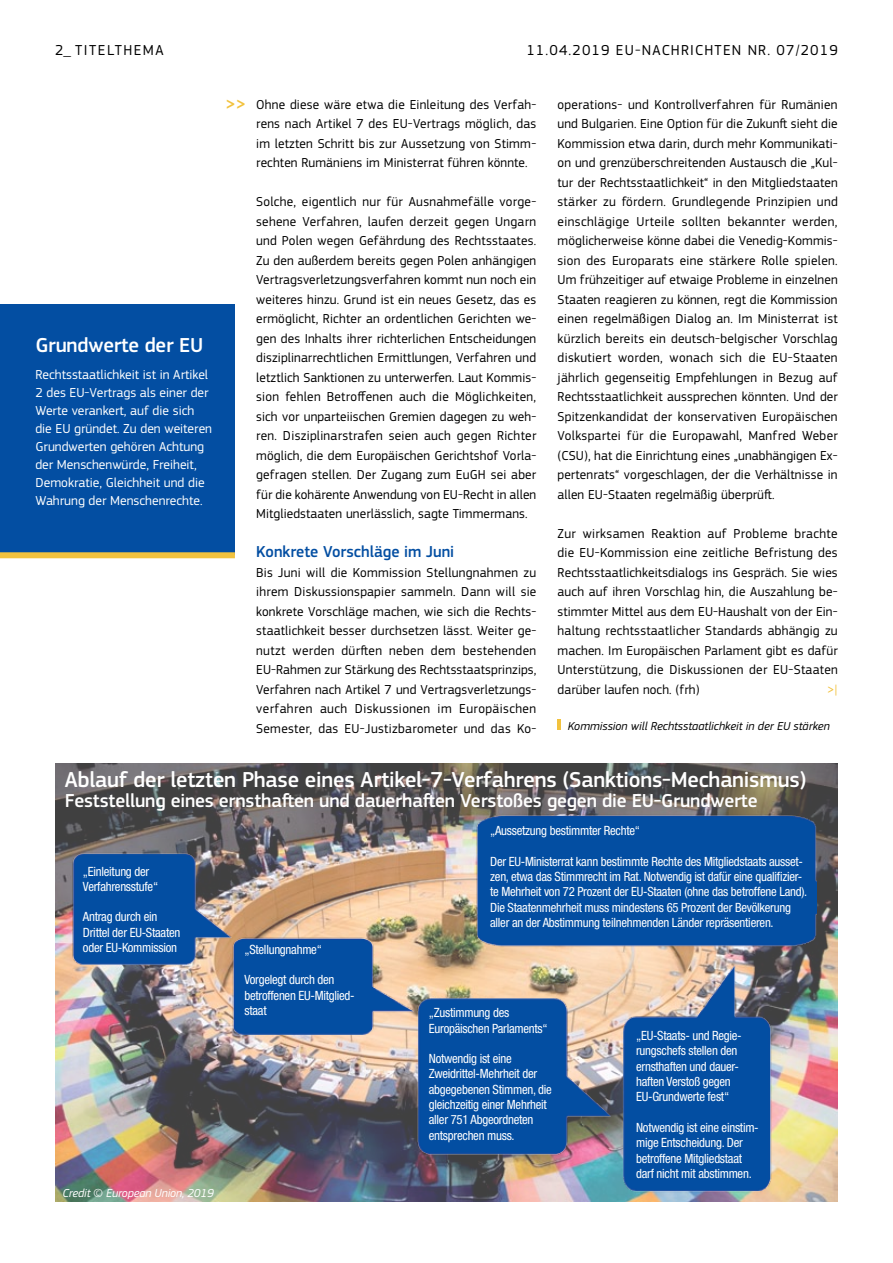
<style>
.page{position:relative;width:893px;height:1263px;background:#fff}
.page>*{position:absolute;margin:0;border:0;box-sizing:border-box;transform-origin:0 0}
.t1{font:500 22.5px "EC Square Sans Pro";letter-spacing:-.01em;color:#fff}
.t2{font:500 21px "EC Square Sans Pro";letter-spacing:-.01em;color:#fff}
.t3{font:500 19.5px "EC Square Sans Pro";letter-spacing:-.01em;color:#fff}
.t4{font:500 18px "EC Square Sans Pro";color:#f2c23e}
.t5{font:500 16.5px "EC Square Sans Pro";color:#034ea2}
.t6{font:15px "EC Square Sans Pro";letter-spacing:.08em;color:#000}
.t7{font:13.5px/19.5px "EC Square Sans Pro";letter-spacing:.01em;color:#000;text-align:justify}
.t8{font:13.5px/18px "EC Square Sans Pro";color:#fff}
.t9{font:13.5px "EC Square Sans Pro";color:#f2c23e}
.t10{font:condensed 12.75px/15.3px "Helvetica Neue LT";letter-spacing:-.02em;color:#fff}
.t11{font:italic 12px "EC Square Sans Pro";color:#000}
.t12{font:italic 12px "EC Square Sans Pro";letter-spacing:-.01em;color:#fff}
</style>
<div class="page">
<svg style="left:558px;top:719px;width:3px;height:11px"></svg>
<div style="left:0;top:305px;width:235px;height:250px;background:#034ea2"></div>
<div style="left:0;top:552px;width:235px;height:6px;background:#f2c23e"></div>
<img style="left:55px;top:763px;width:783px;height:438px">
<img style="left:65px;top:844px;width:187px;height:135px">
<img style="left:224px;top:929px;width:213px;height:115px">
<img style="left:407px;top:984px;width:202px;height:191px">
<img style="left:609px;top:963px;width:181px;height:239px">
<img style="left:453px;top:803px;width:364px;height:160px">
<p class="t6" style="left:55px;top:41px;width:38px">2_ Titelt</p>
<p class="t6" style="left:123px;top:41px;width:21px">hema</p>
<p class="t6" style="left:526px;top:42px;width:313px">11.04.2019 EU-NACHRICHTEN NR. 07/2019</p>
<h2 class="t2" style="left:35px;top:333px;width:169px">Grundwerte der EU</h2>
<p class="t8" style="left:35px;top:365px;width:178px">Rechtsstaatlichkeit ist in Artikel<br>2 des EU-Vertrags als einer der<br>Werte verankert, auf die sich die EU gründet. Zu den weiteren<br>Grundwerten gehören Achtung der Menschenwürde, Freiheit,<br>Demokratie, Gleichheit und die<br>Wahrung der Menschenrechte.</p>
<h3 class="t4" style="left:225px;top:94px;width:22px">&gt;&gt;</h3>
<p class="t7" style="left:256px;top:95px;width:282px">Ohne diese wäre etwa die Einleitung des Verfah&shy;rens nach Artikel 7 des EU-Vertrags möglich, das im letzten Schritt bis zur Aussetzung von Stimm&shy;rechten Rumäniens im Ministerrat führen könnte.</p>
<p class="t7" style="left:256px;top:192px;width:282px">Solche, eigentlich nur für Ausnahmefälle vorge&shy;sehene Verfahren, laufen derzeit gegen Ungarn und Polen wegen Gefährdung des Rechtsstaates.<br>Zu den außerdem bereits gegen Polen anhängigen Vertragsverletzungsverfahren kommt nun noch ein weiteres hinzu. Grund ist ein neues Gesetz, das es ermöglicht, Richter an ordentlichen Gerichten we&shy;gen des Inhalts ihrer richterlichen Entscheidungen disziplinarrechtlichen Ermittlungen, Verfahren und letztlich Sanktionen zu unterwerfen. Laut Kommis&shy;sion fehlen Betroffenen auch die Möglichkeiten, sich vor unparteiischen Gremien dagegen zu weh&shy;ren. Disziplinarstrafen seien auch gegen Richter möglich, die dem Europäischen Gerichtshof Vorla&shy;gefragen stellen. Der Zugang zum EuGH sei aber für die kohärente Anwendung von EU-Recht in allen Mitgliedstaaten unerlässlich, sagte Timmermans.</p>
<p class="t5" style="left:256px;top:542px;width:200px">Konkrete Vorschläge im Juni</p>
<p class="t7" style="left:256px;top:563px;width:282px">Bis Juni will die Kommission Stellungnahmen zu ihrem Diskussionspapier sammeln. Dann will sie konkrete Vorschläge machen, wie sich die Rechts&shy;staatlichkeit besser durchsetzen lässt. Weiter ge&shy;nutzt werden dürften neben dem bestehenden EU-Rahmen zur Stärkung des Rechtsstaatsprinzips, Verfahren nach Artikel 7 und Vertragsverletzungs&shy;verfahren auch Diskussionen im Europäischen Semester, das EU-Justizbarometer und das Ko-</p>
<p class="t7" style="left:558px;top:95px;width:282px">operations- und Kontrollverfahren für Rumänien und Bulgarien. Eine Option für die Zukunft sieht die Kommission etwa darin, durch mehr Kommunikati&shy;on und grenzüberschreitenden Austausch die „Kul&shy;tur der Rechtsstaatlichkeit“ in den Mitgliedstaaten stärker zu fördern. Grundlegende Prinzipien und einschlägige Urteile sollten bekannter werden, möglicherweise könne dabei die Venedig-Kommis&shy;sion des Europarats eine stärkere Rolle spielen.<br>Um frühzeitiger auf etwaige Probleme in einzelnen Staaten reagieren zu können, regt die Kommission einen regelmäßigen Dialog an. Im Ministerrat ist kürzlich bereits ein deutsch-belgischer Vorschlag diskutiert worden, wonach sich die EU-Staaten jährlich gegenseitig Empfehlungen in Bezug auf Rechtsstaatlichkeit aussprechen könnten. Und der Spitzenkandidat der konservativen Europäischen Volkspartei für die Europawahl, Manfred Weber (CSU), hat die Einrichtung eines „unabhängigen Ex&shy;pertenrats“ vorgeschlagen, der die Verhältnisse in allen EU-Staaten regelmäßig überprüft.</p>
<p class="t7" style="left:558px;top:524px;width:282px">Zur wirksamen Reaktion auf Probleme brachte die EU-Kommission eine zeitliche Befristung des Rechtsstaatlichkeitsdialogs ins Gespräch. Sie wies auch auf ihren Vorschlag hin, die Auszahlung be&shy;stimmter Mittel aus dem EU-Haushalt von der Ein&shy;haltung rechtsstaatlicher Standards abhängig zu machen. Im Europäischen Parlament gibt es dafür Unterstützung, die Diskussionen der EU-Staaten darüber laufen noch. (frh)</p>
<p class="t9" style="left:827px;top:681px;width:12px">&gt;|</p>
<p class="t11" style="left:568px;top:719px;width:264px">Kommission will Rechtsstaatlichkeit in der EU stärken</p>
<h1 class="t1" style="left:65px;top:766px;width:743px">Ablauf der letzten Phase eines Artikel-7-Verfahrens (Sanktions-Mechanismus)</h1>
<h3 class="t3" style="left:65px;top:789px;width:694px">Feststellung eines ernsthaften und dauerhaften Verstoßes gegen die EU-Grundwerte</h3>
<p class="t10" style="left:83px;top:863px;width:77px">„Einleitung der<br>Verfahrensstufe“</p>
<p class="t10" style="left:83px;top:909px;width:99px">Antrag durch ein<br>Drittel der EU-Staaten oder EU-Kommission</p>
<p class="t10" style="left:244px;top:941px;width:79px">„Stellungnahme“</p>
<p class="t10" style="left:244px;top:972px;width:112px">Vorgelegt durch den betroffenen EU-Mitglied&shy;staat</p>
<p class="t12" style="left:63px;top:1186px;width:153px">Credit © European Union, 2019</p>
<p class="t10" style="left:490px;top:823px;width:151px">„Aussetzung bestimmter Rechte“</p>
<p class="t10" style="left:490px;top:853px;width:319px">Der EU-Ministerrat kann bestimmte Rechte des Mitgliedstaats ausset&shy;zen, etwa das Stimmrecht im Rat. Notwendig ist dafür eine qualifizier&shy;te Mehrheit von 72 Prozent der EU-Staaten (ohne das betroffene Land).<br>Die Staatenmehrheit muss mindestens 65 Prozent der Bevölkerung aller an der Abstimmung teilnehmenden Länder repräsentieren.</p>
<p class="t10" style="left:429px;top:1005px;width:120px">„Zustimmung des<br>Europäischen Parlaments“</p>
<p class="t10" style="left:429px;top:1051px;width:124px">Notwendig ist eine<br>Zweidrittel-Mehrheit der abgegebenen Stimmen, die gleichzeitig einer Mehrheit aller 751 Abgeordneten entsprechen muss.</p>
<p class="t10" style="left:636px;top:1028px;width:107px">„EU-Staats- und Regie&shy;rungschefs stellen den ernsthaften und dauer&shy;haften Verstoß gegen<br>EU-Grundwerte fest“</p>
<p class="t10" style="left:636px;top:1120px;width:124px">Notwendig ist eine einstim&shy;mige Entscheidung. Der betroffene Mitgliedstaat darf nicht mit abstimmen.</p>
</div>
